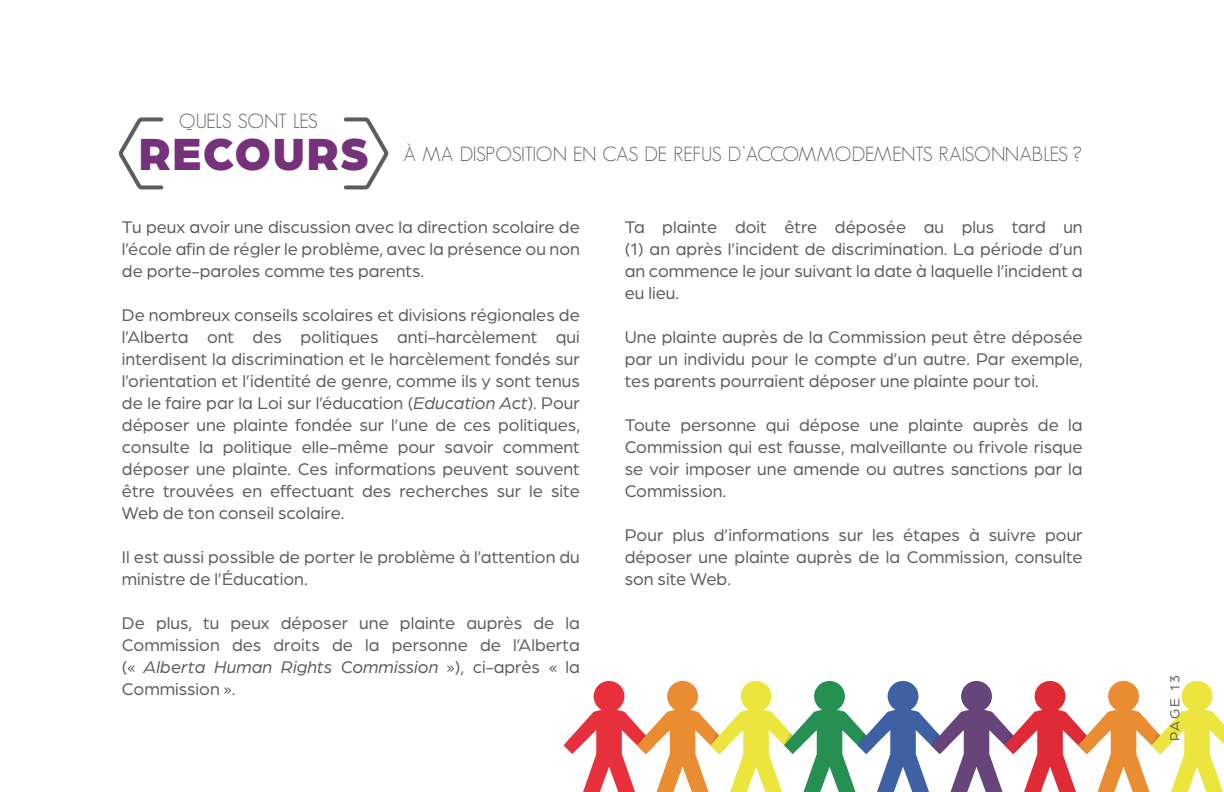
<style>
.page{position:relative;width:1224px;height:792px;background:#fff}
.page>*{position:absolute;margin:0;border:0;box-sizing:border-box;transform-origin:0 0}
.t1{font:900 48px "Arboria";letter-spacing:.025em;color:#75327a}
.t2{font:300 20px "Geosans";letter-spacing:-.025em;color:#5a5e60}
.t3{font:18px/22px "Arboria";color:#5a5e60;text-align:justify}
.t4{font:14px "Arboria";letter-spacing:.125em;color:#5a5e60}
.s1{font-style:italic}
</style>
<div class="page">
<svg style="left:118px;top:117px;width:46px;height:73px"></svg>
<svg style="left:343px;top:117px;width:46px;height:73px"></svg>
<svg style="left:563px;top:681px;width:661px;height:111px"></svg>
<p class="t2" style="left:179px;top:110px;width:140px">QUELS SONT LES</p>
<h1 class="t1" style="left:138px;top:120px;width:233px">RECOURS</h1>
<p class="t2" style="left:404px;top:143px;width:680px">À MA DISPOSITION EN CAS DE REFUS D’ACCOMMODEMENTS RAISONNABLES ?</p>
<p class="t3" style="left:122px;top:215px;width:459px">Tu peux avoir une discussion avec la direction scolaire de l’école afin de régler le problème, avec la présence ou non de porte-paroles comme tes parents.</p>
<p class="t3" style="left:122px;top:303px;width:460px">De nombreux conseils scolaires et divisions régionales de l’Alberta ont des politiques anti-harcèlement qui interdisent la discrimination et le harcèlement fondés sur l’orientation et l’identité de genre, comme ils y sont tenus de le faire par la Loi sur l’éducation (<span class="s1">Education Act</span>). Pour déposer une plainte fondée sur l’une de ces politiques, consulte la politique elle-même pour savoir comment déposer une plainte. Ces informations peuvent souvent être trouvées en effectuant des recherches sur le site Web de ton conseil scolaire.</p>
<p class="t3" style="left:122px;top:545px;width:459px">Il est aussi possible de porter le problème à l’attention du ministre de l’Éducation.</p>
<p class="t3" style="left:122px;top:611px;width:459px">De plus, tu peux déposer une plainte auprès de la Commission des droits de la personne de l’Alberta (« <span class="s1">Alberta Human Rights Commission</span> »), ci-après « la Commission ».</p>
<p class="t3" style="left:625px;top:215px;width:459px">Ta plainte doit être déposée au plus tard un (1) an après l’incident de discrimination. La période d’un an commence le jour suivant la date à laquelle l’incident a eu lieu.</p>
<p class="t3" style="left:625px;top:325px;width:460px">Une plainte auprès de la Commission peut être déposée par un individu pour le compte d’un autre. Par exemple, tes parents pourraient déposer une plainte pour toi.</p>
<p class="t3" style="left:625px;top:413px;width:459px">Toute personne qui dépose une plainte auprès de la Commission qui est fausse, malveillante ou frivole risque se voir imposer une amende ou autres sanctions par la Commission.</p>
<p class="t3" style="left:625px;top:523px;width:459px">Pour plus d’informations sur les étapes à suivre pour déposer une plainte auprès de la Commission, consulte son site Web.</p>
<p class="t4" style="left:1166px;top:741px;width:67px;rotate:-90deg">PAGE 13</p>
</div>
